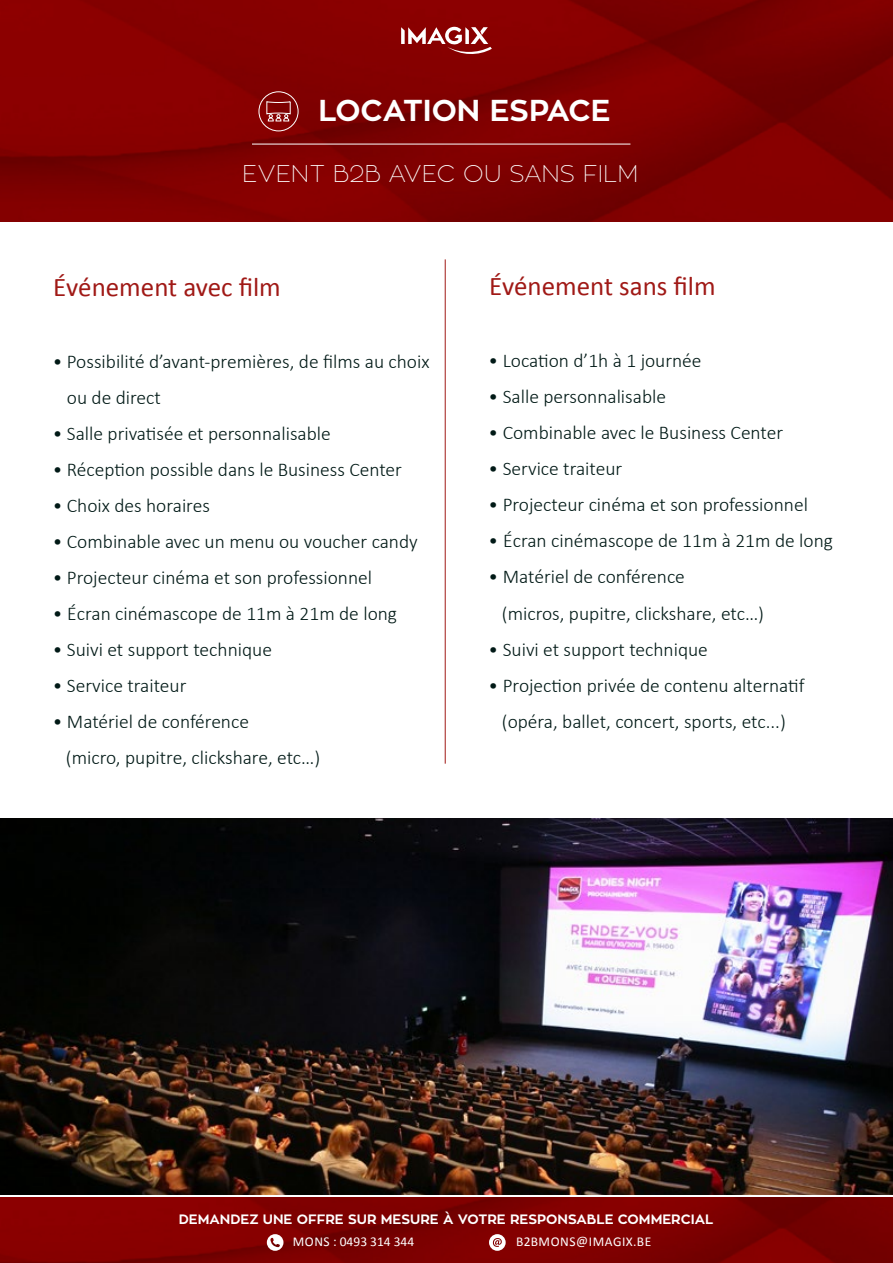
<style>
.page{position:relative;width:893px;height:1263px;background:#fff}
.page>*{position:absolute;margin:0;border:0;box-sizing:border-box;transform-origin:0 0}
.t1{font:700 30px "Zona Pro";color:#fff}
.t2{font:27px "Calibri";color:#a01916}
.t3{font:100 24px "Zona Pro";color:#fff}
.t4{font:300 19.5px/36px "Calibri";color:#001916}
.t5{font:700 13.5px "Zona Pro";color:#fff}
.t6{font:13.5px "Calibri";letter-spacing:.04em;color:#fff}
.t7{font:13.5px "Calibri";color:#fff}
</style>
<div class="page">
<img style="left:0;top:0;width:893px;height:221px">
<svg style="left:401px;top:27px;width:91px;height:29px"></svg>
<img style="left:0;top:819px;width:893px;height:376px">
<hr style="left:252px;top:144px;width:378px;height:1px;background:#fff">
<div style="left:259px;top:91px;width:39px;height:40px;border:1px solid #fff;border-radius:50%"></div>
<svg style="left:266px;top:101px;width:25px;height:21px"></svg>
<img style="left:0;top:1197px;width:893px;height:66px">
<svg style="left:267px;top:1234px;width:16px;height:17px"></svg>
<svg style="left:489px;top:1234px;width:17px;height:17px"></svg>
<hr style="left:445px;top:259px;width:1px;height:505px;background:#a01916">
<h1 class="t1" style="left:318px;top:91px;width:294px">LOCATION ESPACE</h1>
<p class="t3" style="left:242px;top:159px;width:398px">EVENT B2B AVEC OU SANS FILM</p>
<h2 class="t2" style="left:53px;top:270px;width:229px">Événement avec film</h2>
<p class="t4" style="left:67px;top:342px;width:364px;text-indent:-14px">• Possibilité d’avant-premières, de films au choix ou de direct</p>
<p class="t4" style="left:53px;top:414px;width:280px">• Salle privatisée et personnalisable</p>
<p class="t4" style="left:53px;top:450px;width:351px">• Réception possible dans le Business Center</p>
<p class="t4" style="left:53px;top:486px;width:159px">• Choix des horaires</p>
<p class="t4" style="left:53px;top:522px;width:367px">• Combinable avec un menu ou voucher candy</p>
<p class="t4" style="left:53px;top:558px;width:321px">• Projecteur cinéma et son professionnel</p>
<p class="t4" style="left:53px;top:594px;width:346px">• Écran cinémascope de 11m à 21m de long</p>
<p class="t4" style="left:53px;top:630px;width:221px">• Suivi et support technique</p>
<p class="t4" style="left:53px;top:666px;width:135px">• Service traiteur</p>
<p class="t4" style="left:66px;top:702px;width:256px;text-indent:-13px">• Matériel de conférence<br>(micro, pupitre, clickshare, etc…)</p>
<h2 class="t2" style="left:489px;top:269px;width:228px">Événement sans film</h2>
<p class="t4" style="left:489px;top:342px;width:214px">• Location d’1h à 1 journée</p>
<p class="t4" style="left:489px;top:378px;width:179px">• Salle personnalisable</p>
<p class="t4" style="left:489px;top:414px;width:296px">• Combinable avec le Business Center</p>
<p class="t4" style="left:489px;top:450px;width:135px">• Service traiteur</p>
<p class="t4" style="left:489px;top:486px;width:321px">• Projecteur cinéma et son professionnel</p>
<p class="t4" style="left:489px;top:522px;width:346px">• Écran cinémascope de 11m à 21m de long</p>
<p class="t4" style="left:502px;top:558px;width:264px;text-indent:-13px">• Matériel de conférence<br>(micros, pupitre, clickshare, etc…)</p>
<p class="t4" style="left:489px;top:630px;width:221px">• Suivi et support technique</p>
<p class="t4" style="left:489px;top:666px;width:317px;text-align:center">• Projection privée de contenu alternatif (opéra, ballet, concert, sports, etc...)</p>
<p class="t5" style="left:179px;top:1210px;width:536px">DEMANDEZ UNE OFFRE SUR MESURE À VOTRE RESPONSABLE COMMERCIAL</p>
<p class="t7" style="left:293px;top:1233px;width:123px">MONS : 0493 314 344</p>
<p class="t6" style="left:516px;top:1233px;width:137px">B2BMONS@IMAGIX.BE</p>
</div>
